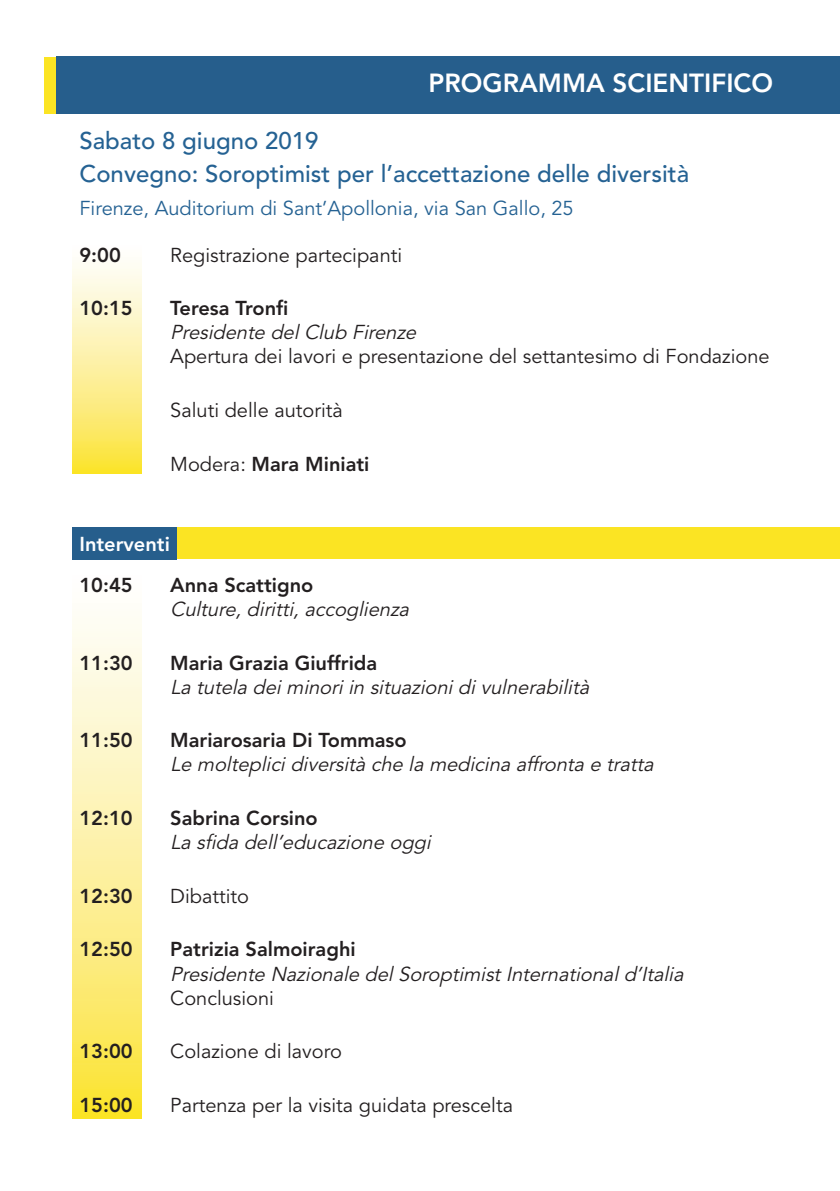
<style>
.page{position:relative;width:840px;height:1191px;background:#fff}
.page>*{position:absolute;margin:0;border:0;box-sizing:border-box;transform-origin:0 0}
.t1{font:800 26px "Avenir LT Std";color:#fff}
.t2{font:500 24px/33.4px "Avenir LT Std";color:#256293}
.t3{font:italic 20px "Avenir LT Std";color:#231f20}
.t4{font:20px "Avenir LT Std";color:#231f20}
.t5{font:800 20px "Avenir LT Std";color:#231f20}
.t6{font:20px "Avenir LT Std";color:#256293}
.t7{font:800 20px "Avenir LT Std";color:#fff}
.s1{font-weight:400}
</style>
<div class="page">
<svg style="left:72px;top:262px;width:70px;height:211px;background:#fcf09d"></svg>
<svg style="left:72px;top:616px;width:70px;height:502px;background:#fcf09c"></svg>
<div style="left:44px;top:57px;width:27px;height:56px;background:#fbe423"></div>
<div style="left:72px;top:527px;width:767px;height:32px;background:#fbe423"></div>
<div style="left:57px;top:57px;width:782px;height:56px;background:#265e8c"></div>
<div style="left:72px;top:527px;width:104px;height:32px;background:#265e8c"></div>
<h1 class="t1" style="left:428px;top:68px;width:346px">PROGRAMMA SCIENTIFICO</h1>
<p class="t2" style="left:79px;top:124px;width:611px">Sabato 8 giugno 2019<br>Convegno: Soroptimist per l’accettazione delle diversità</p>
<p class="t6" style="left:79px;top:197px;width:495px">Firenze, Auditorium di Sant’Apollonia, via San Gallo, 25</p>
<p class="t5" style="left:79px;top:243px;width:43px">9:00</p>
<p class="t4" style="left:170px;top:243px;width:233px">Registrazione partecipanti</p>
<p class="t5" style="left:79px;top:296px;width:55px">10:15</p>
<p class="t5" style="left:170px;top:296px;width:119px">Teresa Tronfi</p>
<p class="t3" style="left:170px;top:321px;width:252px">Presidente delClub Firenze</p>
<p class="t4" style="left:170px;top:345px;width:600px">Apertura dei lavori e presentazione del settantesimo di Fondazione</p>
<p class="t4" style="left:170px;top:398px;width:174px">Saluti delle autorità</p>
<p class="t5" style="left:170px;top:452px;width:200px"><span class="s1">Modera:</span> Mara Miniati</p>
<p class="t7" style="left:79px;top:532px;width:92px">Interventi</p>
<p class="t5" style="left:79px;top:573px;width:55px">10:45</p>
<p class="t5" style="left:170px;top:573px;width:144px">Anna Scattigno</p>
<p class="t3" style="left:170px;top:597px;width:245px">Culture,diritti,accoglienza</p>
<p class="t5" style="left:79px;top:651px;width:55px">11:30</p>
<p class="t5" style="left:170px;top:651px;width:208px">Maria Grazia Giuffrida</p>
<p class="t3" style="left:170px;top:675px;width:425px">La tutela deiminoriin situazionidivulnerabilità</p>
<p class="t5" style="left:79px;top:728px;width:55px">11:50</p>
<p class="t5" style="left:170px;top:728px;width:238px">Mariarosaria Di Tommaso</p>
<p class="t3" style="left:170px;top:753px;width:489px">Le molteplicidiversità che la medicina affronta e tratta</p>
<p class="t5" style="left:79px;top:806px;width:55px">12:10</p>
<p class="t5" style="left:170px;top:806px;width:149px">Sabrina Corsino</p>
<p class="t3" style="left:170px;top:830px;width:267px">La sfida dell’educazione oggi</p>
<p class="t5" style="left:79px;top:884px;width:55px">12:30</p>
<p class="t4" style="left:170px;top:884px;width:80px">Dibattito</p>
<p class="t5" style="left:79px;top:937px;width:55px">12:50</p>
<p class="t5" style="left:170px;top:937px;width:187px">Patrizia Salmoiraghi</p>
<p class="t3" style="left:170px;top:962px;width:519px">Presidente Nazionale delSoroptimistInternationald’Italia</p>
<p class="t4" style="left:170px;top:986px;width:105px">Conclusioni</p>
<p class="t5" style="left:79px;top:1039px;width:55px">13:00</p>
<p class="t4" style="left:170px;top:1039px;width:173px">Colazione di lavoro</p>
<p class="t5" style="left:79px;top:1093px;width:55px">15:00</p>
<p class="t4" style="left:170px;top:1093px;width:344px">Partenza per la visita guidata prescelta</p>
</div>
